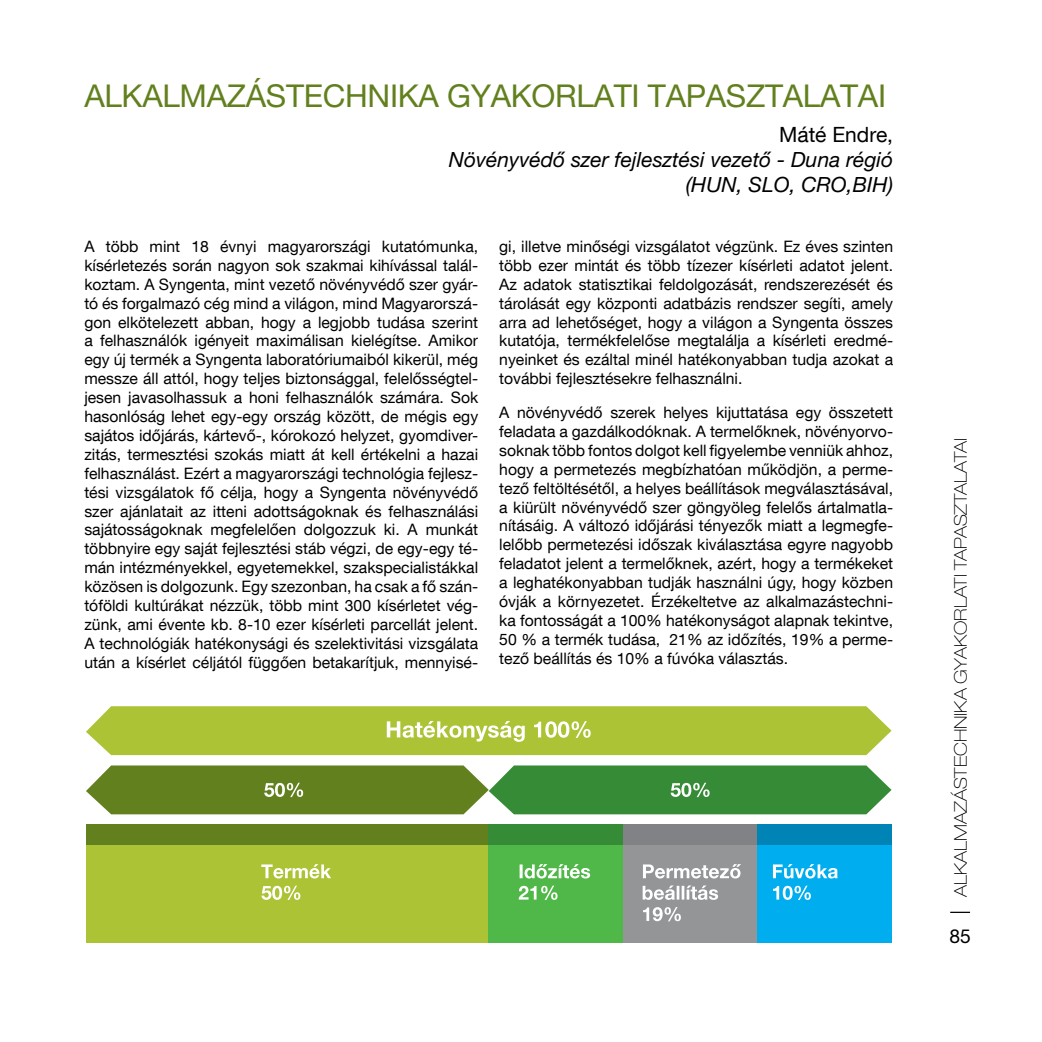
<style>
.page{position:relative;width:1042px;height:1042px;background:#fff}
.page>*{position:absolute;margin:0;border:0;box-sizing:border-box;transform-origin:0 0}
.t1{font:31.5px "Helvetica Neue LT Pro";letter-spacing:-.01em;color:#62801e}
.t2{font:italic 21px/25.2px "Helvetica Neue LT Pro";color:#000;text-align:right}
.t3{font:21px "Helvetica Neue LT Com";color:#000}
.t4{font:19.25px "Helvetica Neue LT Pro";color:#000}
.t5{font:100 expanded 17.5px "Helvetica Neue LT Pro";color:#000}
.t6{font:15.75px/18.9px "Helvetica Neue LT Com";color:#000;text-align:justify}
</style>
<div class="page">
<hr style="left:950px;top:911px;width:20px;height:2px;background:#000">
<div style="left:86px;top:843px;width:403px;height:100px;background:#acc335"></div>
<div style="left:86px;top:825px;width:403px;height:20px;background:#62801e"></div>
<div style="left:489px;top:843px;width:134px;height:100px;background:#50b848"></div>
<div style="left:489px;top:825px;width:134px;height:20px;background:#368b36"></div>
<div style="left:623px;top:843px;width:134px;height:100px;background:#939597"></div>
<div style="left:623px;top:825px;width:134px;height:20px;background:#808285"></div>
<div style="left:757px;top:843px;width:134px;height:100px;background:#00aeef"></div>
<div style="left:757px;top:825px;width:134px;height:20px;background:#0084b5"></div>
<svg style="left:261px;top:864px;width:70px;height:36px"></svg>
<svg style="left:86px;top:706px;width:805px;height:49px;background:#b1c743"></svg>
<svg style="left:86px;top:765px;width:805px;height:49px;background:#5a8f3b"></svg>
<svg style="left:519px;top:864px;width:71px;height:36px"></svg>
<svg style="left:642px;top:864px;width:99px;height:57px"></svg>
<svg style="left:773px;top:864px;width:64px;height:36px"></svg>
<h1 class="t1" style="left:84px;top:77px;width:803px">ALKALMAZÁSTECH NIKA GYAKORLATI TAPASZTALATAI</h1>
<h2 class="t3" style="left:779px;top:122px;width:115px">Máté Endre,</h2>
<h2 class="t2" style="left:449px;top:147px;width:446px">Növényvédő szer fejlesztési vezető - Duna régió (HUN, SLO, CRO,BIH)</h2>
<p class="t6" style="left:84px;top:236px;width:395px">A több mint 18 évnyi magyarországi kutatómunka, kísérletezés során nagyon sok szakmai kihívással talál&shy;koztam. A Syngenta, mint vezető növényvédő szer gyár&shy;tó és forgalmazó cég mind a világon, mind Magyarorszá&shy;gon elkötelezett abban, hogy a legjobb tudása szerint a felhasználók igényeit maximálisan kielégítse. Amikor egy új termék a Syngenta laboratóriumaiból kikerül, még messze áll attól, hogy teljes biztonsággal, felelősségtel&shy;jesen javasolhassuk a honi felhasználók számára. Sok hasonlóság lehet egy-egy ország között, de mégis egy sajátos időjárás, kártevő-, kórokozó helyzet, gyomdiver&shy;zitás, termesztési szokás miatt át kell értékelni a hazai felhasználást. Ezért a magyarországi technológia fejlesz&shy;tési vizsgálatok fő célja, hogy a Syngenta növényvédő szer ajánlatait az itteni adottságoknak és felhasználási sajátosságoknak megfelelően dolgozzuk ki. A munkát többnyire egy saját fejlesztési stáb végzi, de egy-egy té&shy;mán intézményekkel, egyetemekkel, szakspecialistákkal közösen is dolgozunk. Egy szezonban, ha csak a fő szán&shy;tóföldi kultúrákat nézzük, több mint 300 kísérletet vég&shy;zünk, ami évente kb. 8-10 ezer kísérleti parcellát jelent.<br>A technológiák hatékonysági és szelektivitási vizsgálata után a kísérlet céljától függően betakarítjuk, mennyisé-</p>
<p class="t6" style="left:499px;top:236px;width:395px">gi, illetve minőségi vizsgálatot végzünk. Ez éves szinten több ezer mintát és több tízezer kísérleti adatot jelent.<br>Az adatok statisztikai feldolgozását, rendszerezését és tárolását egy központi adatbázis rendszer segíti, amely arra ad lehetőséget, hogy a világon a Syngenta összes kutatója, termékfelelőse megtalálja a kísérleti eredmé&shy;nyeinket és ezáltal minél hatékonyabban tudja azokat a további fejlesztésekre felhasználni.</p>
<p class="t6" style="left:499px;top:402px;width:395px">A növényvédő szerek helyes kijuttatása egy összetett feladata a gazdálkodóknak. A termelőknek, növényorvo&shy;soknak több fontos dolgot kell figyelembe venniük ahhoz, hogy a permetezés megbízhatóan működjön, a perme&shy;tező feltöltésétől, a helyes beállítások megválasztásával, a kiürült növényvédő szer göngyöleg felelős ártalmatla&shy;nításáig. A változó időjárási tényezők miatt a legmegfe&shy;lelőbb permetezési időszak kiválasztása egyre nagyobb feladatot jelent a termelőknek, azért, hogy a termékeket a leghatékonyabban tudják használni úgy, hogy közben óvják a környezetet. Érzékeltetve az alkalmazástechni&shy;ka fontosságát a 100% hatékonyságot alapnak tekintve, 50 % a termék tudása, 21% az időzítés, 19% a perme&shy;tező beállítás és 10% a fúvóka választás.</p>
<p class="t5" style="left:950px;top:897px;width:461px;rotate:-90deg">Alkalmazástechnika gyakorlati tapasztalatai</p>
<p class="t4" style="left:949px;top:924px;width:23px">85</p>
</div>
